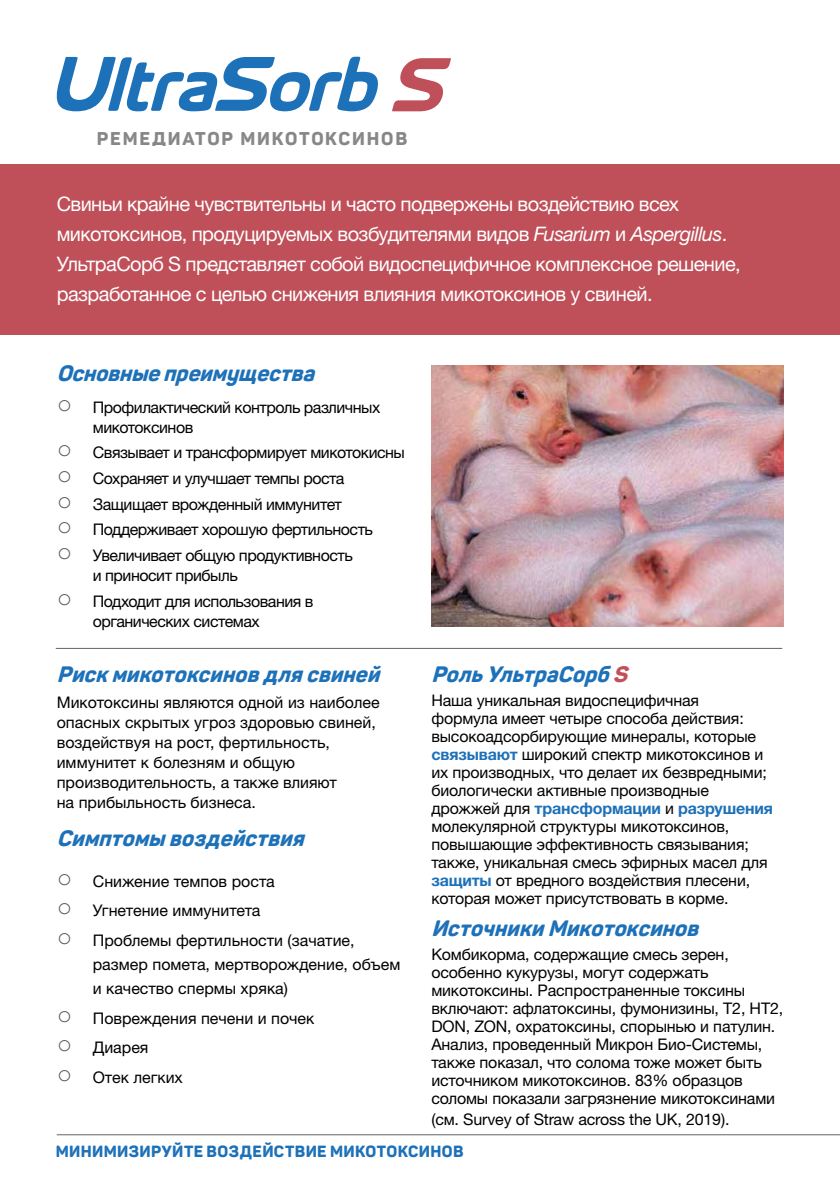
<style>
.page{position:relative;width:840px;height:1191px;background:#fff}
.page>*{position:absolute;margin:0;border:0;box-sizing:border-box;transform-origin:0 0}
.t1{font:italic 800 22px "Panton";color:#1d71b8}
.t2{font:20px/30px "Helvetica Neue LTW1 G";letter-spacing:-.03em;color:#fff}
.t3{font:800 18.2px "Panton";letter-spacing:.1em;color:#878787}
.t4{font:16px/18px "Helvetica Neue LTW1 G";letter-spacing:-.01em;color:#000}
.t5{font:16px/20px "Helvetica Neue LTW1 G";letter-spacing:-.03em;color:#000}
.t6{font:800 16px "Panton";letter-spacing:.02em;color:#1d71b8}
.s1{font-style:italic}
.s2{font-family:"Arial";font-weight:900;font-size:26px;color:#575756}
.s3{color:#c15059}
.s4{font-weight:700;color:#1d71b8}
</style>
<div class="page">
<img style="left:431px;top:365px;width:351px;height:262px">
<div style="left:0;top:164px;width:839px;height:170px;background:#bf4f58"></div>
<hr style="left:56px;top:648px;width:725px;height:1px;background:#646363">
<hr style="left:57px;top:1134px;width:782px;height:1px;background:#646363">
<svg style="left:57px;top:57px;width:321px;height:54px"></svg>
<svg style="left:392px;top:58px;width:58px;height:53px"></svg>
<p class="t3" style="left:97px;top:127px;width:312px">РЕМЕДИАТОР МИКОТОКСИНОВ</p>
<p class="t2" style="left:57px;top:188px;width:685px">Свиньи крайне чувствительны и часто подвержены воздействию всех микотоксинов, продуцируемых возбудителями видов <span class="s1">Fusarium</span> и <span class="s1">Aspergillus</span>.<br>УльтраСорб S представляет собой видоспецифичное комплексное решение, разработанное с целью снижения влияния микотоксинов у свиней.</p>
<h1 class="t1" style="left:57px;top:360px;width:266px">Основныепреимущества</h1>
<p class="t5" style="left:93px;top:397px;width:289px;text-indent:-36px"><span class="s2">○</span> Профилактический контроль различных микотоксинов</p>
<p class="t5" style="left:57px;top:442px;width:349px"><span class="s2">○</span> Связывает и трансформирует микотокисны</p>
<p class="t5" style="left:57px;top:468px;width:289px"><span class="s2">○</span> Сохраняет и улучшает темпы роста</p>
<p class="t5" style="left:57px;top:494px;width:286px"><span class="s2">○</span> Защищает врожденный иммунитет</p>
<p class="t5" style="left:57px;top:519px;width:317px"><span class="s2">○</span> Поддерживает хорошую фертильность</p>
<p class="t5" style="left:93px;top:545px;width:261px;text-indent:-36px"><span class="s2">○</span> Увеличивает общую продуктивность и приносит прибыль</p>
<p class="t5" style="left:93px;top:591px;width:222px;text-indent:-36px"><span class="s2">○</span> Подходит для использования в органических системах</p>
<h1 class="t1" style="left:431px;top:660px;width:204px">РольУльтраСорб<span class="s3">S</span></h1>
<p class="t4" style="left:431px;top:691px;width:343px">Наша уникальная видоспецифичная<br>формула имеет четыре способа действия: высокоадсорбирующие минералы, которые <span class="s4">связывают</span> широкий спектр микотоксинов и их производных, что делает их безвредными; биологически активные производные дрожжей для <span class="s4">трансформации</span> и <span class="s4">разрушения </span>молекулярной структуры микотоксинов, повышающие эффективность связывания; также, уникальная смесь эфирных масел для <span class="s4">защиты</span> от вредного воздействия плесени, которая может присутствовать в корме.</p>
<h1 class="t1" style="left:431px;top:914px;width:275px">ИсточникиМикотоксинов</h1>
<p class="t4" style="left:431px;top:944px;width:353px">Комбикорма, содержащие смесь зерен, особенно кукурузы, могут содержать микотоксины. Распространенные токсины включают: афлатоксины, фумонизины, T2, HT2, DON, ZON, охратоксины, спорынью и патулин.<br>Анализ, проведенный Микрон Био-Системы, также показал, что солома тоже может быть источником микотоксинов. 83% образцов соломы показали загрязнение микотоксинами</p>
<p class="t4" style="left:431px;top:1109px;width:299px">(см. Survey of Straw across the UK, 2019).</p>
<p class="t6" style="left:56px;top:1141px;width:409px">МИНИМИЗИРУЙТЕ ВОЗДЕЙСТВИЕ МИКОТОКСИНОВ</p>
<h1 class="t1" style="left:57px;top:660px;width:331px">Рискмикотоксиновдлясвиней</h1>
<p class="t4" style="left:57px;top:692px;width:324px;line-height:20px">Микотоксины являются одной из наиболее опасных скрытых угроз здоровью свиней, воздействуя на рост, фертильность, иммунитет к болезням и общую производительность, а также влияют<br>на прибыльность бизнеса.</p>
<h1 class="t1" style="left:57px;top:824px;width:255px">Симптомы воздействия</h1>
<p class="t4" style="left:57px;top:871px;width:219px"><span class="s2">○</span> Снижение темпов роста</p>
<p class="t4" style="left:57px;top:901px;width:205px"><span class="s2">○</span> Угнетение иммунитета</p>
<p class="t4" style="left:93px;top:928px;width:309px;line-height:24px;text-indent:-36px"><span class="s2">○</span> Проблемы фертильности (зачатие, размер помета, мертворождение, объем и качество спермы хряка)</p>
<p class="t4" style="left:57px;top:1009px;width:259px"><span class="s2">○</span> Повреждения печени и почек</p>
<p class="t4" style="left:57px;top:1038px;width:93px"><span class="s2">○</span> Диарея</p>
<p class="t4" style="left:57px;top:1068px;width:128px"><span class="s2">○</span> Отек легких</p>
</div>
